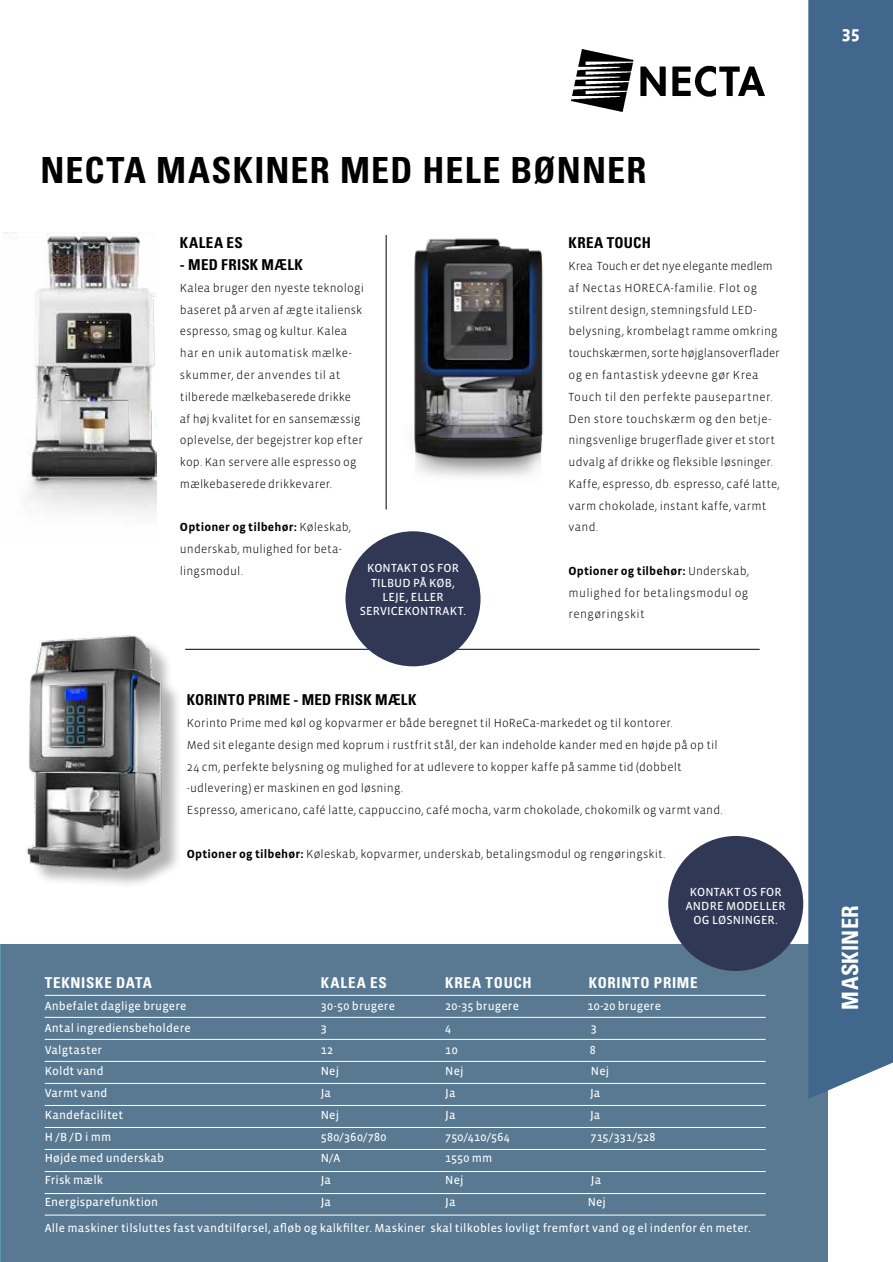
<style>
.page{position:relative;width:893px;height:1262px;background:#fff}
.page>*{position:absolute;margin:0;border:0;box-sizing:border-box;transform-origin:0 0}
.t1{font:700 condensed 36px "Univers";letter-spacing:.035em;color:#000}
.t2{font:700 condensed 22.5px "Univers";letter-spacing:.01em;color:#fff}
.t3{font:700 18px "Vista Sans OT";color:#fff}
.t4{font:700 condensed 15px "Univers";letter-spacing:.015em;color:#000}
.t5{font:700 condensed 15px "Univers";letter-spacing:.045em;color:#fff}
.t6{font:300 12px/21.8px "Vista Sans OT";letter-spacing:.015em;color:#000}
.t7{font:12px/14.4px "Vista Sans OT";letter-spacing:.015em;color:#fff;text-align:center}
.s1{font-weight:700}
</style>
<div class="page">
<div style="left:0;top:943px;width:827px;height:318px;background:#587991"></div>
<hr style="left:45px;top:1039px;width:720px;height:1px;background:#fff">
<hr style="left:45px;top:1127px;width:720px;height:1px;background:#fff">
<hr style="left:45px;top:1061px;width:720px;height:1px;background:#fff">
<hr style="left:45px;top:1149px;width:720px;height:1px;background:#fff">
<hr style="left:45px;top:1171px;width:720px;height:1px;background:#fff">
<hr style="left:45px;top:1193px;width:720px;height:1px;background:#fff">
<hr style="left:45px;top:995px;width:720px;height:1px;background:#fff">
<hr style="left:45px;top:1083px;width:720px;height:1px;background:#fff">
<hr style="left:45px;top:1017px;width:720px;height:1px;background:#fff">
<hr style="left:45px;top:1105px;width:720px;height:1px;background:#fff">
<hr style="left:0;top:943px;width:1px;height:318px;background:#5899b0">
<hr style="left:386px;top:235px;width:1px;height:274px;background:#000">
<div style="left:808px;top:0;width:85px;height:1098px;background:#41678d"></div>
<img style="left:27px;top:635px;width:168px;height:250px">
<img style="left:571px;top:50px;width:194px;height:62px">
<img style="left:3px;top:233px;width:153px;height:279px">
<hr style="left:185px;top:649px;width:574px;height:1px;background:#000">
<div style="left:345px;top:531px;width:135px;height:135px;background:#303855;border-radius:50%"></div>
<div style="left:668px;top:835px;width:135px;height:135px;background:#303855;border-radius:50%"></div>
<img style="left:412px;top:238px;width:131px;height:239px">
<hr style="left:45px;top:1214px;width:720px;height:1px;background:#fff">
<h1 class="t1" style="left:40px;top:148px;width:607px">NECTA MASKINER MED HELE BØNNER</h1>
<p class="t4" style="left:180px;top:234px;width:64px">KALEA ES</p>
<p class="t4" style="left:180px;top:255px;width:124px">- MED FRISK MÆLK</p>
<p class="t6" style="left:180px;top:277px;width:185px">Kalea bruger den nyeste teknologi baseret på arven af ægte italiensk espresso, smag og kultur. Kalea har en unik automatisk mælke&shy;skummer, der anvendes til at tilberede mælkebaserede drikke af høj kvalitet for en sansemæssig oplevelse, der begejstrer kop efter kop. Kan servere alle espresso og mælkebaserede drikkevarer.</p>
<p class="t6" style="left:180px;top:516px;width:173px"><span class="s1">Optioner og tilbehør:</span> Køleskab, underskab, mulighed for beta&shy;lingsmodul.</p>
<p class="t7" style="left:360px;top:561px;width:108px">KONTAKT OS FOR<br>TILBUD PÅ KØB,<br>LEJE, ELLER<br>SERVICEKONTRAKT.</p>
<p class="t4" style="left:568px;top:234px;width:84px">KREA TOUCH</p>
<p class="t6" style="left:568px;top:255px;width:213px">Krea Touch er det nye elegante medlem af Nectas HORECA-familie. Flot og stilrent design, stemningsfuld LED&shy;belysning, krombelagt ramme omkring touchskærmen, sorte højglansoverflader og en fantastisk ydeevne gør Krea Touch til den perfekte pausepartner.<br>Den store touchskærm og den betje&shy;ningsvenlige brugerflade giver et stort udvalg af drikke og fleksible løsninger.<br>Kaffe, espresso, db. espresso, café latte, varm chokolade, instant kaffe, varmt vand.</p>
<p class="t6" style="left:568px;top:560px;width:182px;text-align:justify"><span class="s1">Optioner og tilbehør:</span> Underskab, mulighed for betalingsmodul og rengøringskit</p>
<p class="t4" style="left:187px;top:690px;width:231px">KORINTO PRIME - MED FRISK MÆLK</p>
<p class="t6" style="left:187px;top:712px;width:537px">Korinto Prime med køl og kopvarmer er både beregnet til HoReCa-markedet og til kontorer.<br>Med sit elegante design med koprum i rustfrit stål, der kan indeholde kander med en højde på op til 24 cm, perfekte belysning og mulighed for at udlevere to kopper kaffe på samme tid (dobbelt -udlevering) er maskinen en god løsning.<br>Espresso, americano, café latte, cappuccino, café mocha, varm chokolade, chokomilk og varmt vand.</p>
<p class="t6" style="left:187px;top:843px;width:480px"><span class="s1">Optioner og tilbehør:</span> Køleskab, kopvarmer, underskab, betalingsmodul og rengøringskit.</p>
<p class="t7" style="left:686px;top:884px;width:101px">KONTAKT OS FOR<br>ANDRE MODELLER<br>OG LØSNINGER.</p>
<p class="t5" style="left:45px;top:973px;width:109px">TEKNISKE DATA</p>
<p class="t5" style="left:321px;top:973px;width:67px">KALEA ES</p>
<p class="t5" style="left:445px;top:973px;width:88px">KREA TOUCH</p>
<p class="t5" style="left:589px;top:973px;width:110px">KORINTO PRIME</p>
<p class="t7" style="left:45px;top:998px;width:143px">Anbefalet daglige brugere</p>
<p class="t7" style="left:321px;top:998px;width:76px">30-50 brugere</p>
<p class="t7" style="left:445px;top:998px;width:75px">20-35 brugere</p>
<p class="t7" style="left:587px;top:998px;width:75px">10-20 brugere</p>
<p class="t7" style="left:45px;top:1020px;width:148px">Antal ingrediensbeholdere</p>
<p class="t7" style="left:321px;top:1020px;width:7px">3</p>
<p class="t7" style="left:445px;top:1020px;width:7px">4</p>
<p class="t7" style="left:591px;top:1020px;width:7px">3</p>
<p class="t7" style="left:45px;top:1042px;width:59px">Valgtaster</p>
<p class="t7" style="left:321px;top:1042px;width:14px">12</p>
<p class="t7" style="left:445px;top:1042px;width:14px">10</p>
<p class="t7" style="left:590px;top:1042px;width:7px">8</p>
<p class="t7" style="left:45px;top:1064px;width:61px">Koldt vand</p>
<p class="t7" style="left:321px;top:1064px;width:20px">Nej</p>
<p class="t7" style="left:445px;top:1064px;width:20px">Nej</p>
<p class="t7" style="left:591px;top:1064px;width:20px">Nej</p>
<p class="t7" style="left:45px;top:1085px;width:64px">Varmt vand</p>
<p class="t7" style="left:321px;top:1085px;width:12px">Ja</p>
<p class="t7" style="left:445px;top:1085px;width:12px">Ja</p>
<p class="t7" style="left:590px;top:1085px;width:12px">Ja</p>
<p class="t7" style="left:45px;top:1107px;width:80px">Kandefacilitet</p>
<p class="t7" style="left:321px;top:1107px;width:20px">Nej</p>
<p class="t7" style="left:445px;top:1107px;width:12px">Ja</p>
<p class="t7" style="left:590px;top:1107px;width:12px">Ja</p>
<p class="t7" style="left:45px;top:1129px;width:68px">H /B /D i mm</p>
<p class="t7" style="left:321px;top:1129px;width:67px">580/360/780</p>
<p class="t7" style="left:445px;top:1129px;width:66px">750/410/564</p>
<p class="t7" style="left:590px;top:1129px;width:67px">715/331/528</p>
<p class="t7" style="left:45px;top:1151px;width:121px">Højde med underskab</p>
<p class="t7" style="left:321px;top:1151px;width:21px">N/A</p>
<p class="t7" style="left:445px;top:1151px;width:49px">1550 mm</p>
<p class="t7" style="left:45px;top:1172px;width:60px">Frisk mælk</p>
<p class="t7" style="left:321px;top:1172px;width:12px">Ja</p>
<p class="t7" style="left:445px;top:1172px;width:20px">Nej</p>
<p class="t7" style="left:591px;top:1172px;width:12px">Ja</p>
<p class="t7" style="left:45px;top:1194px;width:115px">Energisparefunktion</p>
<p class="t7" style="left:321px;top:1194px;width:12px">Ja</p>
<p class="t7" style="left:445px;top:1194px;width:12px">Ja</p>
<p class="t7" style="left:588px;top:1194px;width:20px">Nej</p>
<p class="t7" style="left:45px;top:1220px;width:707px">Alle maskiner tilsluttes fast vandtilførsel, afløb og kalkfilter. Maskiner skal tilkobles lovligt fremført vand og el indenfor én meter.</p>
<h3 class="t3" style="left:842px;top:24px;width:19px">35</h3>
<h2 class="t2" style="left:836px;top:1009px;width:106px;rotate:-90deg">MASKINER</h2>
</div>
